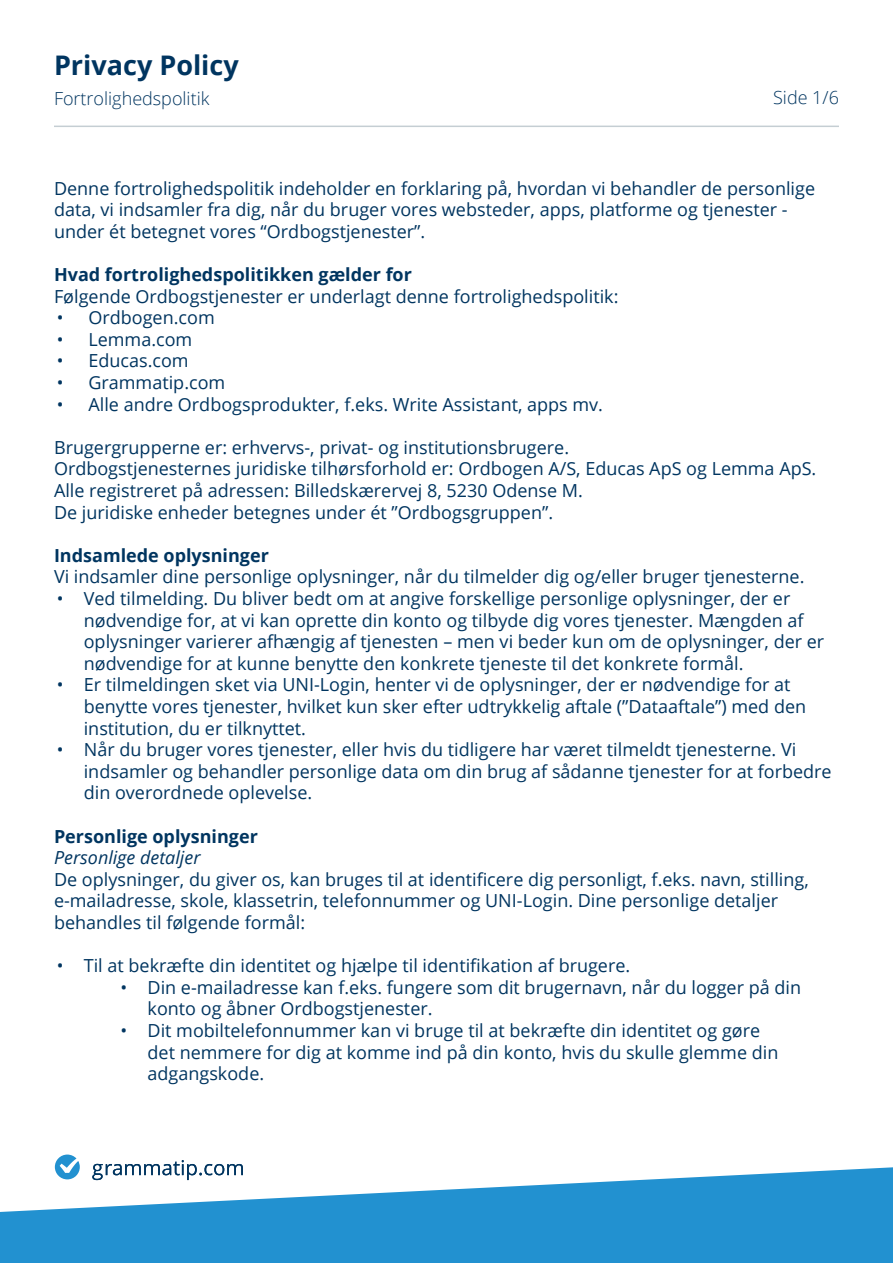
<style>
.page{position:relative;width:893px;height:1263px;background:#fff}
.page>*{position:absolute;margin:0;border:0;box-sizing:border-box;transform-origin:0 0}
.t1{font:700 27px "Open Sans";color:#003560}
.t2{font:18px/21.6px "Open Sans";color:#003560}
.t3{font:700 18px "Open Sans";color:#003560}
.t4{font:300 18px "Open Sans";color:#003560}
.t5{font:italic 18px "Open Sans";color:#003560}
</style>
<div class="page">
<svg style="left:93px;top:1160px;width:150px;height:7px"></svg>
<svg style="left:55px;top:1154px;width:25px;height:13px"></svg>
<svg style="left:0;top:1167px;width:893px;height:96px;fill:#2291d0"></svg>
<hr style="left:54px;top:126px;width:785px;height:1px;background:#c5ced3">
<h1 class="t1" style="left:54px;top:46px;width:186px">Privacy Policy</h1>
<p class="t4" style="left:54px;top:86px;width:157px">Fortrolighedspolitik</p>
<p class="t4" style="left:773px;top:85px;width:67px">Side 1/6</p>
<p class="t2" style="left:54px;top:177px;width:763px">Denne fortrolighedspolitik indeholder en forklaring på, hvordan vi behandler de personlige data, vi indsamler fra dig, når du bruger vores websteder, apps, platforme og tjenester - under ét betegnet vores “Ordbogstjenester”.</p>
<p class="t3" style="left:54px;top:262px;width:359px">Hvad fortrolighedspolitikken gælder for</p>
<p class="t2" style="left:54px;top:285px;width:566px">Følgende Ordbogstjenester er underlagt denne fortrolighedspolitik:</p>
<p class="t2" style="left:57px;top:306px;width:159px">• Ordbogen.com</p>
<p class="t2" style="left:57px;top:328px;width:137px">• Lemma.com</p>
<p class="t2" style="left:57px;top:349px;width:133px">• Educas.com</p>
<p class="t2" style="left:57px;top:371px;width:170px">• Grammatip.com</p>
<p class="t2" style="left:57px;top:393px;width:548px">• Alle andre Ordbogsprodukter, f.eks. Write Assistant, apps mv.</p>
<p class="t2" style="left:54px;top:436px;width:517px">Brugergrupperne er: erhvervs-, privat- og institutionsbrugere.</p>
<p class="t2" style="left:54px;top:457px;width:764px">Ordbogstjenesternes juridiske tilhørsforhold er: Ordbogen A/S, Educas ApS og Lemma ApS.<br>Alle registreret på adressen: Billedskærervej 8, 5230 Odense M.</p>
<p class="t2" style="left:54px;top:501px;width:501px">De juridiske enheder betegnes under ét ”Ordbogsgruppen”.</p>
<p class="t3" style="left:54px;top:542px;width:216px">Indsamlede oplysninger</p>
<p class="t2" style="left:54px;top:565px;width:752px">Vi indsamler dine personlige oplysninger, når du tilmelder dig og/eller bruger tjenesterne.</p>
<p class="t2" style="left:84px;top:587px;width:742px;text-indent:-27px">• Ved tilmelding. Du bliver bedt om at angive forskellige personlige oplysninger, der er nødvendige for, at vi kan oprette din konto og tilbyde dig vores tjenester. Mængden af oplysninger varierer afhængig af tjenesten – men vi beder kun om de oplysninger, der er nødvendige for at kunne benytte den konkrete tjeneste til det konkrete formål.</p>
<p class="t2" style="left:84px;top:673px;width:724px;text-indent:-27px">• Er tilmeldingen sket via UNI-Login, henter vi de oplysninger, der er nødvendige for at benytte vores tjenester, hvilket kun sker efter udtrykkelig aftale (”Dataaftale”) med den institution, du er tilknyttet.</p>
<p class="t2" style="left:84px;top:738px;width:749px;text-indent:-27px">• Når du bruger vores tjenester, eller hvis du tidligere har været tilmeldt tjenesterne. Vi indsamler og behandler personlige data om din brug af sådanne tjenester for at forbedre din overordnede oplevelse.</p>
<p class="t3" style="left:54px;top:823px;width:205px">Personlige oplysninger</p>
<p class="t5" style="left:54px;top:845px;width:148px">Personlige detaljer</p>
<p class="t2" style="left:54px;top:868px;width:756px">De oplysninger, du giver os, kan bruges til at identificere dig personligt, f.eks. navn, stilling, e-mailadresse, skole, klassetrin, telefonnummer og UNI-Login. Dine personlige detaljer behandles til følgende formål:</p>
<p class="t2" style="left:57px;top:954px;width:575px">• Til at bekræfte din identitet og hjælpe til identifikation af brugere.</p>
<p class="t2" style="left:148px;top:976px;width:655px;text-indent:-27px">• Din e-mailadresse kan f.eks. fungere som dit brugernavn, når du logger på din konto og åbner Ordbogstjenester.</p>
<p class="t2" style="left:148px;top:1019px;width:632px;text-indent:-27px">• Dit mobiltelefonnummer kan vi bruge til at bekræfte din identitet og gøre det nemmere for dig at komme ind på din konto, hvis du skulle glemme din adgangskode.</p>
</div>
